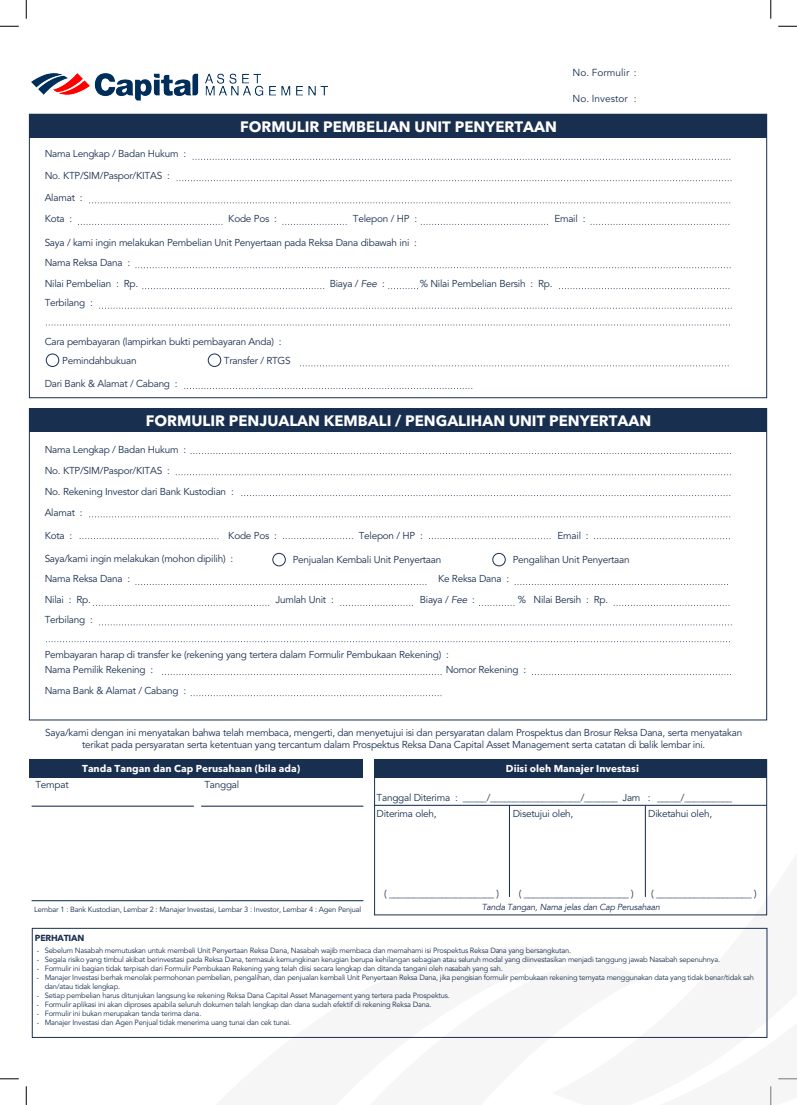
<style>
.page{position:relative;width:797px;height:1105px;background:#fff}
.page>*{position:absolute;margin:0;border:0;box-sizing:border-box;transform-origin:0 0}
.t1{font:700 15px "Avenir Next LT Pro";color:#fff}
.t2{font:10.12px "Avenir LT Std";color:#192f4f}
.t3{font:10px/21.1px "Avenir LT Std";letter-spacing:-.025em;color:#192f4f}
.t4{font:700 10px "Avenir Next LT Pro";color:#fff}
.t5{font:italic 8.75px "Avenir LT";letter-spacing:-.025em;color:#192f4f}
.t6{font:700 8.75px "Avenir Next LT Pro";letter-spacing:-.025em;color:#192f4f}
.t7{font:7.5px/9px "Avenir LT Std";letter-spacing:-.025em;color:#192f4f}
.s1{font-family:"Avenir LT";font-style:italic}
</style>
<div class="page">
<svg style="left:0;top:25px;width:19px;height:2px"></svg>
<svg style="left:778px;top:25px;width:19px;height:2px"></svg>
<svg style="left:0;top:1078px;width:19px;height:1px"></svg>
<svg style="left:25px;top:0;width:2px;height:19px"></svg>
<svg style="left:25px;top:1086px;width:2px;height:19px"></svg>
<svg style="left:770px;top:0;width:1px;height:19px"></svg>
<svg style="left:210px;top:927px;width:341px;height:1px"></svg>
<svg style="left:551px;top:842px;width:246px;height:263px"></svg>
<div style="left:29px;top:114px;width:737px;height:24px;background:#192f4f"></div>
<div style="left:374px;top:759px;width:393px;height:156px;border:1px solid #192f4f"></div>
<div style="left:32px;top:928px;width:735px;height:110px;border:1px solid #192f4f"></div>
<div style="left:29px;top:408px;width:737px;height:24px;background:#192f4f"></div>
<div style="left:29px;top:760px;width:334px;height:18px;background:#192f4f"></div>
<div style="left:374px;top:760px;width:392px;height:18px;background:#192f4f"></div>
<svg style="left:193px;top:159px;width:538px;height:1px"></svg>
<svg style="left:177px;top:180px;width:554px;height:1px"></svg>
<svg style="left:90px;top:202px;width:641px;height:1px"></svg>
<svg style="left:136px;top:267px;width:595px;height:1px"></svg>
<svg style="left:100px;top:308px;width:631px;height:1px"></svg>
<svg style="left:46px;top:324px;width:684px;height:1px"></svg>
<svg style="left:300px;top:365px;width:429px;height:1px"></svg>
<svg style="left:185px;top:388px;width:288px;height:1px"></svg>
<svg style="left:143px;top:288px;width:182px;height:1px"></svg>
<svg style="left:191px;top:453px;width:540px;height:1px"></svg>
<svg style="left:176px;top:474px;width:555px;height:1px"></svg>
<svg style="left:242px;top:495px;width:489px;height:1px"></svg>
<svg style="left:90px;top:516px;width:641px;height:1px"></svg>
<svg style="left:80px;top:538px;width:138px;height:1px"></svg>
<svg style="left:283px;top:538px;width:70px;height:1px"></svg>
<svg style="left:429px;top:538px;width:122px;height:1px"></svg>
<svg style="left:594px;top:538px;width:133px;height:1px"></svg>
<svg style="left:78px;top:224px;width:144px;height:1px"></svg>
<svg style="left:283px;top:224px;width:63px;height:1px"></svg>
<svg style="left:389px;top:288px;width:29px;height:1px"></svg>
<svg style="left:559px;top:288px;width:171px;height:1px"></svg>
<svg style="left:136px;top:584px;width:291px;height:1px"></svg>
<svg style="left:515px;top:584px;width:213px;height:1px"></svg>
<svg style="left:100px;top:624px;width:631px;height:1px"></svg>
<svg style="left:46px;top:641px;width:684px;height:1px"></svg>
<svg style="left:162px;top:674px;width:280px;height:1px"></svg>
<svg style="left:191px;top:695px;width:251px;height:1px"></svg>
<svg style="left:532px;top:674px;width:199px;height:1px"></svg>
<svg style="left:94px;top:605px;width:176px;height:1px"></svg>
<svg style="left:341px;top:605px;width:73px;height:1px"></svg>
<svg style="left:479px;top:605px;width:36px;height:1px"></svg>
<svg style="left:614px;top:605px;width:116px;height:1px"></svg>
<svg style="left:421px;top:224px;width:127px;height:1px"></svg>
<svg style="left:591px;top:224px;width:139px;height:1px"></svg>
<img style="left:31px;top:73px;width:297px;height:28px">
<hr style="left:32px;top:806px;width:162px;height:1px;background:#192f4f">
<hr style="left:201px;top:806px;width:162px;height:1px;background:#192f4f">
<hr style="left:32px;top:900px;width:331px;height:1px;background:#192f4f">
<hr style="left:374px;top:805px;width:392px;height:1px;background:#192f4f">
<hr style="left:509px;top:805px;width:1px;height:92px;background:#192f4f">
<hr style="left:645px;top:805px;width:1px;height:92px;background:#192f4f">
<div style="left:46px;top:354px;width:13px;height:13px;border:1px solid #192f4f;border-radius:50%"></div>
<div style="left:272px;top:553px;width:13px;height:13px;border:1px solid #192f4f;border-radius:50%"></div>
<div style="left:492px;top:553px;width:13px;height:13px;border:1px solid #192f4f;border-radius:50%"></div>
<div style="left:208px;top:354px;width:13px;height:13px;border:1px solid #192f4f;border-radius:50%"></div>
<p class="t3" style="left:45px;top:144px;width:143px">Nama Lengkap / Badan Hukum :</p>
<p class="t3" style="left:45px;top:165px;width:127px">No. KTP/SIM/Paspor/KITAS :</p>
<h1 class="t1" style="left:240px;top:117px;width:318px">FORMULIR PEMBELIAN UNIT PENYERTAAN</h1>
<p class="t2" style="left:572px;top:67px;width:66px">No. Formulir :</p>
<p class="t2" style="left:572px;top:93px;width:66px">No. Investor :</p>
<p class="t3" style="left:45px;top:187px;width:39px;line-height:21.5px">Alamat :<br>Kota :</p>
<p class="t3" style="left:45px;top:232px;width:374px">Saya / kami ingin melakukan Pembelian Unit Penyertaan pada Reksa Dana dibawah ini :</p>
<p class="t3" style="left:228px;top:209px;width:50px">Kode Pos :</p>
<p class="t3" style="left:353px;top:209px;width:66px">Telepon / HP :</p>
<p class="t3" style="left:554px;top:209px;width:33px">Email :</p>
<p class="t3" style="left:45px;top:252px;width:87px">Nama Reksa Dana :</p>
<p class="t3" style="left:45px;top:292px;width:50px">Terbilang :</p>
<p class="t3" style="left:45px;top:331px;width:238px">Cara pembayaran (lampirkan bukti pembayaran Anda) :</p>
<p class="t3" style="left:45px;top:373px;width:135px">Dari Bank &amp; Alamat / Cabang :</p>
<p class="t3" style="left:45px;top:273px;width:95px">Nilai Pembelian : Rp.</p>
<p class="t3" style="left:62px;top:350px;width:76px">Pemindahbukuan</p>
<p class="t3" style="left:224px;top:350px;width:68px">Transfer / RTGS</p>
<p class="t3" style="left:330px;top:273px;width:57px">Biaya / <span class="s1">Fee</span> :</p>
<p class="t3" style="left:420px;top:273px;width:134px">% Nilai Pembelian Bersih : Rp.</p>
<h1 class="t1" style="left:146px;top:411px;width:507px">FORMULIR PENJUALAN KEMBALI / PENGALIHAN UNIT PENYERTAAN</h1>
<p class="t3" style="left:45px;top:439px;width:191px">Nama Lengkap / Badan Hukum :<br>No. KTP/SIM/Paspor/KITAS :<br>No. Rekening Investor dari Bank Kustodian :<br>Alamat :</p>
<p class="t3" style="left:45px;top:525px;width:29px">Kota :</p>
<p class="t3" style="left:45px;top:548px;width:190px">Saya/kami ingin melakukan (mohon dipilih) :</p>
<p class="t3" style="left:228px;top:525px;width:50px">Kode Pos :</p>
<p class="t3" style="left:359px;top:525px;width:66px">Telepon / HP :</p>
<p class="t3" style="left:557px;top:525px;width:33px">Email :</p>
<p class="t3" style="left:293px;top:550px;width:150px">Penjualan Kembali Unit Penyertaan</p>
<p class="t3" style="left:512px;top:550px;width:118px">Pengalihan Unit Penyertaan</p>
<p class="t3" style="left:45px;top:569px;width:87px">Nama Reksa Dana :</p>
<p class="t3" style="left:438px;top:569px;width:73px">Ke Reksa Dana :</p>
<p class="t3" style="left:45px;top:609px;width:50px">Terbilang :</p>
<p class="t3" style="left:45px;top:659px;width:143px">Nama Pemilik Rekening :<br>Nama Bank &amp; Alamat / Cabang :</p>
<p class="t3" style="left:445px;top:659px;width:82px">Nomor Rekening :</p>
<p class="t3" style="left:45px;top:590px;width:48px">Nilai : Rp.</p>
<p class="t3" style="left:275px;top:590px;width:60px">Jumlah Unit :</p>
<p class="t3" style="left:420px;top:590px;width:57px">Biaya / <span class="s1">Fee</span> :</p>
<p class="t3" style="left:517px;top:590px;width:92px">% Nilai Bersih : Rp.</p>
<p class="t3" style="left:45px;top:644px;width:406px">Pembayaran harap di transfer ke (rekening yang tertera dalam Formulir Pembukaan Rekening) :</p>
<p class="t3" style="left:45px;top:727px;width:698px;line-height:12px;text-align:center">Saya/kami dengan ini menyatakan bahwa telah membaca, mengerti, dan menyetujui isi dan persyaratan dalam Prospektus dan Brosur Reksa Dana, serta menyatakan terikat pada persyaratan serta ketentuan yang tercantum dalam Prospektus Reksa Dana Capital Asset Management serta catatan di balik lembar ini.</p>
<p class="t3" style="left:35px;top:774px;width:35px">Tempat</p>
<p class="t3" style="left:204px;top:774px;width:36px">Tanggal</p>
<p class="t3" style="left:376px;top:790px;width:83px;line-height:15.4px">Tanggal Diterima :<br>Diterima oleh,</p>
<p class="t4" style="left:82px;top:762px;width:219px">Tanda Tangan dan Cap Perusahaan (bila ada)</p>
<p class="t4" style="left:506px;top:762px;width:134px">Diisi oleh Manajer Investasi</p>
<p class="t3" style="left:463px;top:787px;width:189px">_____/___________________/_______ Jam :</p>
<p class="t3" style="left:657px;top:787px;width:77px">_____/__________</p>
<p class="t3" style="left:648px;top:803px;width:65px">Diketahui oleh,</p>
<p class="t3" style="left:512px;top:803px;width:62px">Disetujui oleh,</p>
<p class="t3" style="left:384px;top:883px;width:116px">( ______________________ )</p>
<p class="t3" style="left:519px;top:883px;width:116px">( ______________________ )</p>
<p class="t3" style="left:651px;top:883px;width:107px">( ____________________ )</p>
<p class="t7" style="left:34px;top:905px;width:328px">Lembar 1 : Bank Kustodian, Lembar 2 : Manajer Investasi, Lembar 3 : Investor, Lembar 4 : Agen Penjual</p>
<p class="t5" style="left:481px;top:902px;width:180px">Tanda Tangan, Nama jelas dan Cap Perusahaan</p>
<p class="t7" style="left:45px;top:945px;width:711px">Sebelum Nasabah memutuskan untuk membeli Unit Penyertaan Reksa Dana, Nasabah wajib membaca dan memahami isi Prospektus Reksa Dana yang bersangkutan.<br>Segala risiko yang timbul akibat berinvestasi pada Reksa Dana, termasuk kemungkinan kerugian berupa kehilangan sebagian atau seluruh modal yang diinvestasikan menjadi tanggung jawab Nasabah sepenuhnya.<br>Formulir ini bagian tidak terpisah dari Formulir Pembukaan Rekening yang telah diisi secara lengkap dan ditanda tangani oleh nasabah yang sah.<br>Manajer Investasi berhak menolak permohonan pembelian, pengalihan, dan penjualan kembali Unit Penyertaan Reksa Dana, jika pengisian formulir pembukaan rekening ternyata menggunakan data yang tidak benar/tidak sah dan/atau tidak lengkap.<br>Setiap pembelian harus ditunjukan langsung ke rekening Reksa Dana Capital Asset Management yang tertera pada Prospektus.<br>Formulir aplikasi ini akan diproses apabila seluruh dokumen telah lengkap dan dana sudah efektif di rekening Reksa Dana.<br>Formulir ini bukan merupakan tanda terima dana.<br>Manajer Investasi dan Agen Penjual tidak menerima uang tunai dan cek tunai.</p>
<p class="t6" style="left:35px;top:933px;width:51px">PERHATIAN</p>
</div>
